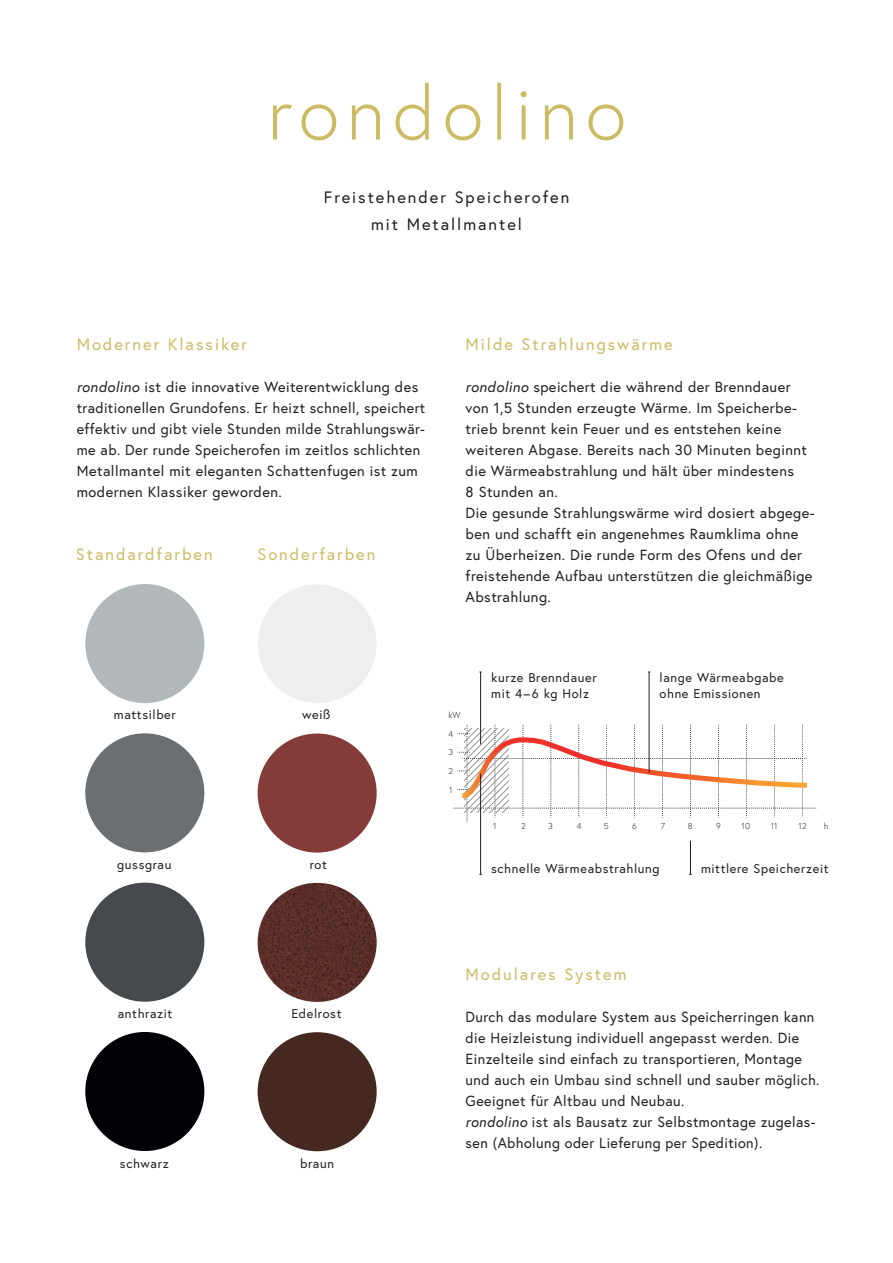
<style>
.page{position:relative;width:893px;height:1263px;background:#fff}
.page>*{position:absolute;margin:0;border:0;box-sizing:border-box;transform-origin:0 0}
.t1{font:300 75px "Europa";letter-spacing:.1em;color:#ccbb63}
.t2{font:16.5px "Europa";letter-spacing:.12em;color:#ccbb63}
.t3{font:16.5px/27px "Europa";letter-spacing:.12em;color:#231f20;text-align:center}
.t4{font:14.7px/21px "Europa";letter-spacing:.03em;color:#231f20}
.t5{font:12.75px/16.5px "Europa";letter-spacing:.05em;color:#231f20}
.t6{font:300 8.55px "Europa";letter-spacing:.03em;color:#231f20}
.s1{font-style:italic}
</style>
<div class="page">
<div style="left:85px;top:584px;width:119px;height:119px;background:#b2b8bb;border-radius:60px"></div>
<div style="left:85px;top:883px;width:119px;height:119px;background:#46494d;border-radius:60px"></div>
<div style="left:85px;top:733px;width:119px;height:119px;background:#6c6f72;border-radius:60px"></div>
<div style="left:85px;top:1032px;width:119px;height:119px;background:#020105;border-radius:60px"></div>
<img style="left:258px;top:883px;width:119px;height:119px;border-radius:60px">
<div style="left:258px;top:733px;width:119px;height:119px;background:#833c38;border-radius:60px"></div>
<div style="left:258px;top:1032px;width:119px;height:119px;background:#452920;border-radius:60px"></div>
<svg style="left:453px;top:724px;width:364px;height:99px"></svg>
<hr style="left:480px;top:672px;width:1px;height:72px;background:#231f20">
<hr style="left:649px;top:672px;width:1px;height:101px;background:#231f20">
<hr style="left:480px;top:774px;width:1px;height:100px;background:#231f20">
<hr style="left:690px;top:841px;width:1px;height:33px;background:#231f20">
<h1 class="t1" style="left:268px;top:66px;width:360px">rondolino</h1>
<p class="t3" style="left:324px;top:183px;width:247px">Freistehender Speicherofen mit Metallmantel</p>
<p class="t2" style="left:77px;top:333px;width:172px">Moderner Klassiker</p>
<p class="t4" style="left:77px;top:376px;width:350px"><span class="s1">rondolino</span> ist die innovative Weiterentwicklung des traditionellen Grundofens. Er heizt schnell, speichert effektiv und gibt viele Stunden milde Strahlungswär&shy;me ab. Der runde Speicherofen im zeitlos schlichten Metallmantel mit eleganten Schattenfugen ist zum modernen Klassiker geworden.</p>
<p class="t2" style="left:76px;top:543px;width:138px">Standardfarben</p>
<p class="t2" style="left:257px;top:543px;width:120px">Sonderfarben</p>
<p class="t2" style="left:466px;top:333px;width:209px">Milde Strahlungswärme</p>
<p class="t4" style="left:466px;top:376px;width:351px"><span class="s1">rondolino</span> speichert die während der Brenndauer von 1,5 Stunden erzeugte Wärme. Im Speicherbe&shy;trieb brennt kein Feuer und es entstehen keine weiteren Abgase. Bereits nach 30 Minuten beginnt die Wärmeabstrahlung und hält über mindestens<br>8 Stunden an.<br>Die gesunde Strahlungswärme wird dosiert abgege&shy;ben und schafft ein angenehmes Raumklima ohne zu Überheizen. Die runde Form des Ofens und der freistehende Aufbau unterstützen die gleichmäßige Abstrahlung.</p>
<p class="t5" style="left:114px;top:706px;width:64px">mattsilber</p>
<p class="t5" style="left:117px;top:856px;width:56px">gussgrau</p>
<p class="t5" style="left:302px;top:706px;width:30px">weiß</p>
<p class="t5" style="left:310px;top:856px;width:19px">rot</p>
<p class="t6" style="left:448px;top:710px;width:14px">kW</p>
<p class="t6" style="left:448px;top:728px;width:6px">4</p>
<p class="t6" style="left:448px;top:747px;width:6px">3</p>
<p class="t6" style="left:448px;top:766px;width:6px">2</p>
<p class="t6" style="left:449px;top:784px;width:5px">1</p>
<p class="t5" style="left:491px;top:669px;width:107px">kurze Brenndauer mit 4–6 kg Holz</p>
<p class="t5" style="left:660px;top:669px;width:126px">lange Wärmeabgabe ohne Emissionen</p>
<p class="t6" style="left:493px;top:821px;width:5px">1</p>
<p class="t6" style="left:521px;top:821px;width:6px">2</p>
<p class="t6" style="left:548px;top:821px;width:6px">3</p>
<p class="t6" style="left:577px;top:821px;width:6px">4</p>
<p class="t6" style="left:604px;top:821px;width:6px">5</p>
<p class="t6" style="left:632px;top:821px;width:6px">6</p>
<p class="t6" style="left:661px;top:821px;width:6px">7</p>
<p class="t6" style="left:688px;top:821px;width:6px">8</p>
<p class="t6" style="left:716px;top:821px;width:6px">9</p>
<p class="t6" style="left:741px;top:821px;width:10px">10</p>
<p class="t6" style="left:771px;top:821px;width:8px">11</p>
<p class="t6" style="left:798px;top:821px;width:10px">12</p>
<p class="t6" style="left:824px;top:821px;width:6px">h</p>
<p class="t5" style="left:491px;top:860px;width:170px">schnelle Wärmeabstrahlung</p>
<p class="t5" style="left:701px;top:860px;width:129px">mittlere Speicherzeit</p>
<p class="t5" style="left:118px;top:1005px;width:56px">anthrazit</p>
<p class="t5" style="left:120px;top:1155px;width:50px">schwarz</p>
<p class="t5" style="left:291px;top:1005px;width:52px">Edelrost</p>
<p class="t5" style="left:300px;top:1155px;width:35px">braun</p>
<p class="t2" style="left:466px;top:963px;width:162px">Modulares System</p>
<p class="t4" style="left:466px;top:1006px;width:355px">Durch das modulare System aus Speicherringen kann die Heizleistung individuell angepasst werden. Die Einzelteile sind einfach zu transportieren, Montage und auch ein Umbau sind schnell und sauber möglich.<br>Geeignet für Altbau und Neubau.<br><span class="s1">rondolino</span> ist als Bausatz zur Selbstmontage zugelas&shy;sen (Abholung oder Lieferung per Spedition).</p>
</div>
